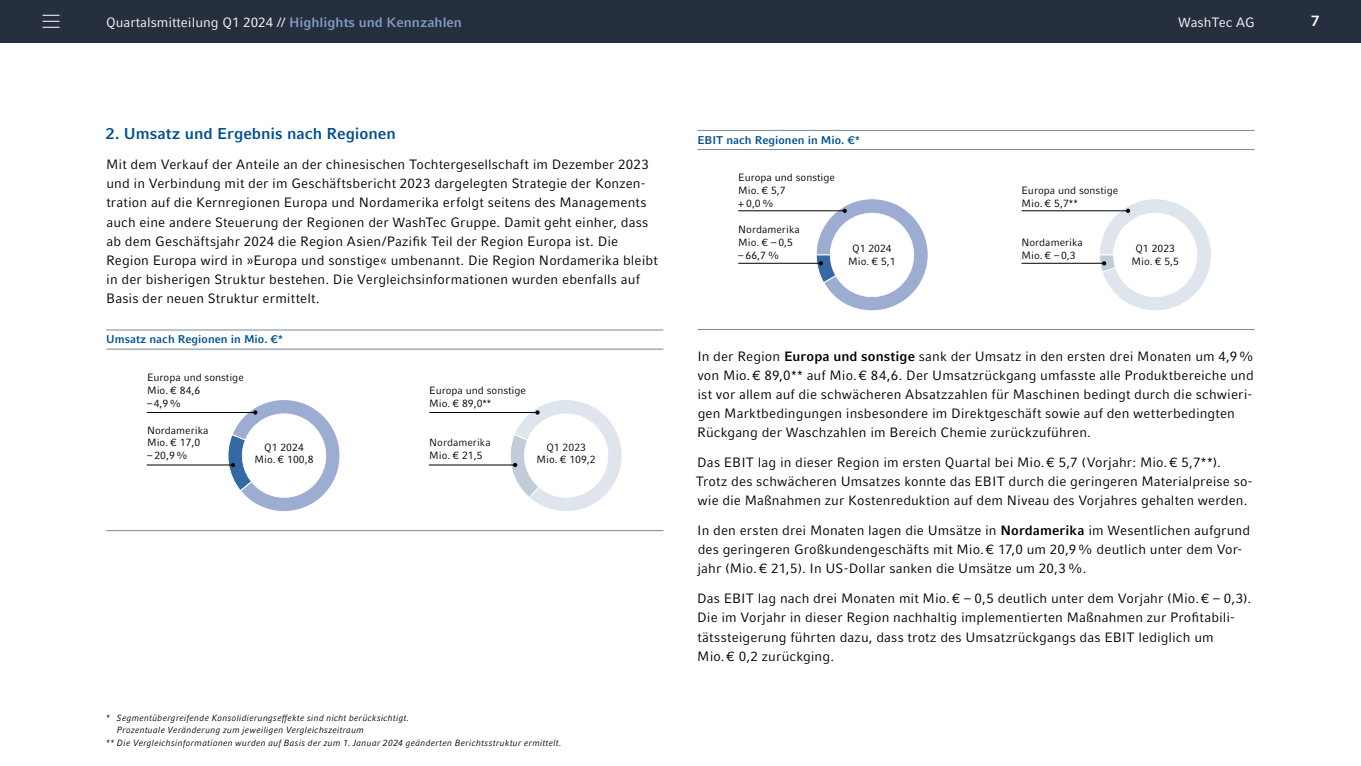
<style>
.page{position:relative;width:1361px;height:766px;background:#fff}
.page>*{position:absolute;margin:0;border:0;box-sizing:border-box;transform-origin:0 0}
.t1{font:700 15.75px "Compatil Fact LT Pro";color:#004f91}
.t2{font:700 15px "Compatil Fact LT Pro";color:#fff}
.t3{font:13.5px/19.2px "Compatil Fact LT Pro";letter-spacing:.01em;color:#000}
.t4{font:13.5px "Compatil Fact LT Pro";color:#fff}
.t5{font:700 11.25px "Compatil Fact LT Pro";color:#004f90}
.t6{font:10.5px/12.8px "Compatil Fact LT Pro";color:#000}
.t7{font:10.5px "Compatil Fact LT Pro";color:#0f0d0b}
.t8{font:italic 9px "Compatil Fact LT Pro";letter-spacing:.025em;color:#000}
.s1{font-weight:700;color:#839bc7}
.s2{color:#0f0d0b}
.s3{font-weight:700}
</style>
<div class="page">
<div style="left:0;top:0;width:1361px;height:43px;background:#262f3d"></div>
<svg style="left:43px;top:15px;width:17px;height:13px"></svg>
<hr style="left:697px;top:130px;width:557px;height:1px;background:#77889f">
<hr style="left:697px;top:149px;width:557px;height:1px;background:#77889f">
<hr style="left:697px;top:329px;width:557px;height:1px;background:#77889f">
<hr style="left:738px;top:210px;width:107px;height:1px;background:#000">
<hr style="left:738px;top:263px;width:83px;height:1px;background:#000">
<svg style="left:815px;top:199px;width:113px;height:112px"></svg>
<hr style="left:1021px;top:210px;width:107px;height:1px;background:#000">
<hr style="left:1021px;top:263px;width:83px;height:1px;background:#000">
<svg style="left:1098px;top:199px;width:113px;height:111px"></svg>
<hr style="left:106px;top:329px;width:557px;height:1px;background:#77889f">
<hr style="left:106px;top:349px;width:557px;height:1px;background:#77889f">
<hr style="left:106px;top:530px;width:557px;height:1px;background:#77889f">
<hr style="left:147px;top:412px;width:107px;height:1px;background:#000">
<hr style="left:147px;top:464px;width:86px;height:1px;background:#000">
<svg style="left:224px;top:400px;width:116px;height:111px"></svg>
<hr style="left:429px;top:412px;width:107px;height:1px;background:#000">
<hr style="left:429px;top:464px;width:86px;height:1px;background:#000">
<svg style="left:505px;top:400px;width:117px;height:111px"></svg>
<p class="t4" style="left:106px;top:15px;width:357px">Quartalsmitteilung Q1 2024 // <span class="s1">Highlights und Kennzahlen</span></p>
<p class="t4" style="left:1178px;top:15px;width:78px">WashTec AG</p>
<p class="t1" style="left:106px;top:125px;width:291px">2. Umsatz und Ergebnis nach Regionen</p>
<p class="t3" style="left:106px;top:155px;width:553px">Mit dem Verkauf der Anteile an der chinesischen Tochtergesellschaft im Dezember 2023 und in Verbindung mit der im Geschäftsbericht 2023 dargelegten Strategie der Konzen&shy;tration auf die Kernregionen Europa und Nordamerika erfolgt seitens des Managements auch eine andere Steuerung der Regionen der WashTec Gruppe. Damit geht einher, dass ab dem Geschäftsjahr 2024 die Region Asien/Pazifik Teil der Region Europa ist. Die Region Europa wird in »Europa und sonstige« umbenannt. Die Region Nordamerika bleibt in der bisherigen Struktur bestehen. Die Vergleichsinformationen wurden ebenfalls auf Basis der neuen Struktur ermittelt.</p>
<p class="t5" style="left:106px;top:332px;width:178px">Umsatz nach Regionen in Mio. €*</p>
<p class="t6" style="left:147px;top:371px;width:98px">Europa und sonstige<br>Mio. € 84,6<br>–4,9%</p>
<p class="t6" style="left:147px;top:423px;width:63px">Nordamerika<br>Mio. € 17,0</p>
<p class="t6" style="left:147px;top:449px;width:42px">– 20,9%</p>
<p class="t6" style="left:254px;top:440px;width:61px;text-align:center">Q1 2024<br>Mio. € 100,8</p>
<p class="t6" style="left:429px;top:384px;width:98px">Europa und sonstige<br>Mio. € 89,0**</p>
<p class="t7" style="left:429px;top:436px;width:63px">Nordamerika</p>
<p class="t6" style="left:429px;top:449px;width:55px">Mio. € 21,5</p>
<p class="t6" style="left:537px;top:440px;width:61px;text-align:center">Q1 <span class="s2">2023<br></span>Mio. € 109,2</p>
<p class="t8" style="left:106px;top:712px;width:305px">* Segmentübergreifende Konsolidierungseffekte sind nicht berücksichtigt.</p>
<p class="t8" style="left:117px;top:724px;width:249px">Prozentuale Veränderung zum jeweiligen Vergleichszeitraum</p>
<p class="t8" style="left:106px;top:737px;width:457px">** Die Vergleichsinformationen wurden auf Basis der zum 1. Januar 2024 geänderten Berichtsstruktur ermittelt.</p>
<p class="t5" style="left:697px;top:133px;width:164px">EBIT nach Regionen in Mio. €*</p>
<p class="t6" style="left:738px;top:171px;width:98px">Europa und sonstige<br>Mio. € 5,7<br>+ 0,0 %</p>
<p class="t6" style="left:848px;top:242px;width:49px;text-align:center">Q1 2024<br>Mio. € 5,1</p>
<p class="t6" style="left:738px;top:223px;width:63px">Nordamerika<br>Mio. € – 0,5</p>
<p class="t6" style="left:738px;top:249px;width:43px">– 66,7 %</p>
<p class="t6" style="left:1021px;top:184px;width:98px">Europa und sonstige<br>Mio. € 5,7**</p>
<p class="t6" style="left:1021px;top:236px;width:63px">Nordamerika<br>Mio. € – 0,3</p>
<p class="t6" style="left:1131px;top:242px;width:49px;text-align:center">Q1 2023<br>Mio. € 5,5</p>
<p class="t3" style="left:697px;top:346px;width:558px">In der Region <span class="s3">Europa und sonstige</span> sank der Umsatz in den ersten drei Monaten um 4,9% von Mio.€ 89,0** auf Mio.€ 84,6. Der Umsatzrückgang umfasste alle Produktbereiche und ist vor allem auf die schwächeren Absatzzahlen für Maschinen bedingt durch die schwieri&shy;gen Marktbedingungen insbesondere im Direktgeschäft sowie auf den wetterbedingten Rückgang der Waschzahlen im Bereich Chemie zurückzuführen.</p>
<p class="t3" style="left:696px;top:452px;width:558px">Das EBIT lag in dieser Region im ersten Quartal bei Mio.€ 5,7 (Vorjahr: Mio.€ 5,7**).<br>Trotz des schwächeren Umsatzes konnte das EBIT durch die geringeren Materialpreise so&shy;wie die Maßnahmen zur Kostenreduktion auf dem Niveau des Vorjahres gehalten werden.</p>
<p class="t3" style="left:697px;top:520px;width:554px">In den ersten drei Monaten lagen die Umsätze in <span class="s3">Nordamerika</span> im Wesentlichen aufgrund des geringeren Großkundengeschäfts mit Mio.€ 17,0 um 20,9% deutlich unter dem Vor&shy;jahr (Mio.€ 21,5). In US-Dollar sanken die Umsätze um 20,3%.</p>
<p class="t3" style="left:697px;top:588px;width:555px">Das EBIT lag nach drei Monaten mit Mio.€ – 0,5 deutlich unter dem Vorjahr (Mio.€ – 0,3).<br>Die im Vorjahr in dieser Region nachhaltig implementierten Maßnahmen zur Profitabili&shy;tätssteigerung führten dazu, dass trotz des Umsatzrückgangs das EBIT lediglich um Mio.€ 0,2 zurückging.</p>
<p class="t2" style="left:1311px;top:12px;width:10px">7</p>
</div>
